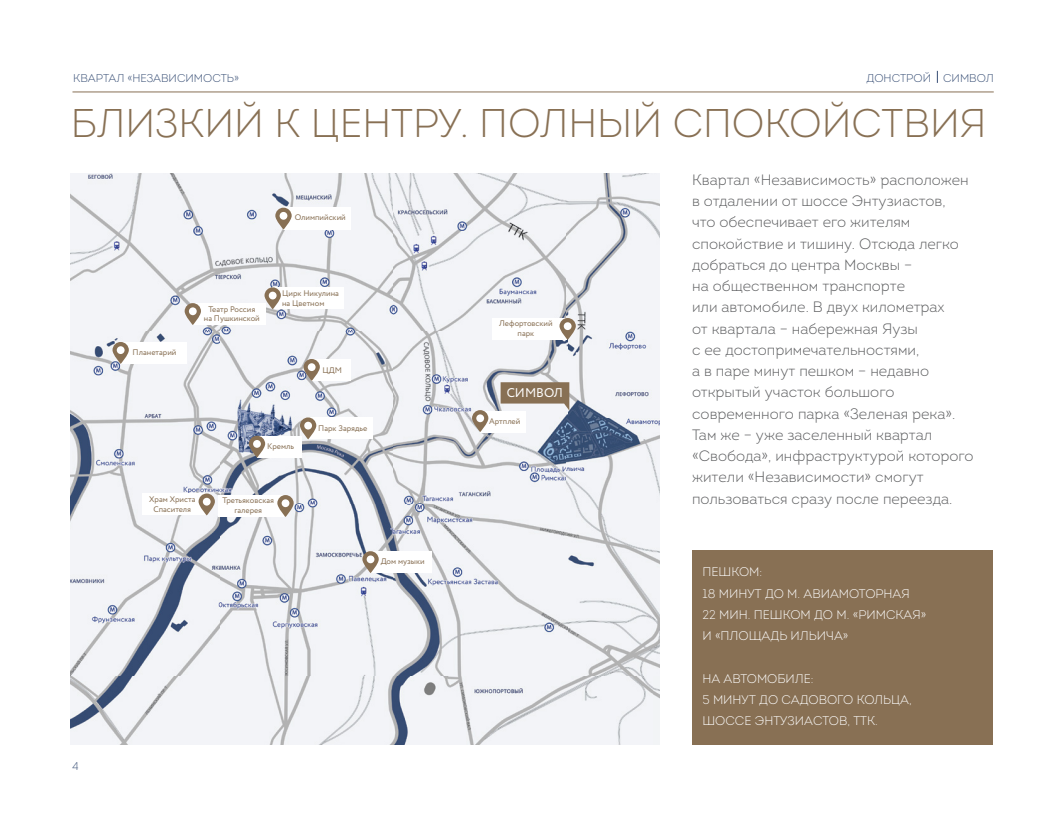
<style>
.page{position:relative;width:1063px;height:815px;background:#fff}
.page>*{position:absolute;margin:0;border:0;box-sizing:border-box;transform-origin:0 0}
.t1{font:300 40px "Intro";color:#887054}
.t2{font:300 15px/21.2px "Intro";color:#58595b}
.t3{font:12.62px "Circe";color:#fff}
.t4{font:300 12.5px/21.2px "Intro";color:#fff}
.t5{font:300 11.25px "Intro";color:#354c73}
.t6{font:8.12px/9.8px "Circe";color:#887054;text-align:center}
</style>
<div class="page">
<hr style="left:72px;top:92px;width:922px;height:1px;background:#887054">
<svg style="left:937px;top:71px;width:1px;height:12px"></svg>
<div style="left:692px;top:550px;width:300px;height:194px;background:#887054"></div>
<img style="left:71px;top:174px;width:588px;height:570px">
<div style="left:284px;top:207px;width:67px;height:23px;background:#fff"></div>
<div style="left:273px;top:288px;width:71px;height:21px;background:#fff"></div>
<div style="left:193px;top:304px;width:73px;height:21px;background:#fff"></div>
<div style="left:121px;top:342px;width:66px;height:22px;background:#fff"></div>
<div style="left:257px;top:436px;width:45px;height:21px;background:#fff"></div>
<div style="left:219px;top:495px;width:65px;height:21px;background:#fff"></div>
<div style="left:492px;top:318px;width:75px;height:21px;background:#fff"></div>
<div style="left:142px;top:494px;width:64px;height:21px;background:#fff"></div>
<div style="left:312px;top:359px;width:39px;height:22px;background:#fff"></div>
<div style="left:308px;top:418px;width:65px;height:21px;background:#fff"></div>
<div style="left:371px;top:551px;width:61px;height:22px;background:#fff"></div>
<div style="left:480px;top:411px;width:46px;height:22px;background:#fff"></div>
<svg style="left:501px;top:382px;width:68px;height:29px"></svg>
<svg style="left:559px;top:318px;width:17px;height:22px"></svg>
<div style="left:564px;top:322px;width:8px;height:8px;background:#fff;border-radius:50%"></div>
<svg style="left:472px;top:410px;width:16px;height:22px"></svg>
<div style="left:476px;top:414px;width:8px;height:8px;background:#fff;border-radius:50%"></div>
<svg style="left:275px;top:208px;width:17px;height:22px"></svg>
<div style="left:280px;top:212px;width:7px;height:8px;background:#fff;border-radius:50%"></div>
<svg style="left:265px;top:287px;width:16px;height:22px"></svg>
<div style="left:269px;top:292px;width:8px;height:7px;background:#fff;border-radius:50%"></div>
<svg style="left:185px;top:303px;width:16px;height:22px"></svg>
<div style="left:189px;top:307px;width:8px;height:8px;background:#fff;border-radius:50%"></div>
<svg style="left:113px;top:342px;width:16px;height:22px"></svg>
<div style="left:117px;top:346px;width:8px;height:8px;background:#fff;border-radius:50%"></div>
<svg style="left:249px;top:436px;width:16px;height:22px"></svg>
<div style="left:253px;top:440px;width:8px;height:8px;background:#fff;border-radius:50%"></div>
<svg style="left:277px;top:495px;width:17px;height:22px"></svg>
<div style="left:282px;top:499px;width:7px;height:8px;background:#fff;border-radius:50%"></div>
<svg style="left:199px;top:494px;width:16px;height:21px"></svg>
<div style="left:203px;top:498px;width:8px;height:8px;background:#fff;border-radius:50%"></div>
<svg style="left:304px;top:359px;width:16px;height:22px"></svg>
<div style="left:308px;top:363px;width:8px;height:8px;background:#fff;border-radius:50%"></div>
<svg style="left:300px;top:417px;width:16px;height:22px"></svg>
<div style="left:304px;top:422px;width:8px;height:8px;background:#fff;border-radius:50%"></div>
<svg style="left:362px;top:551px;width:17px;height:22px"></svg>
<div style="left:367px;top:555px;width:7px;height:8px;background:#fff;border-radius:50%"></div>
<p class="t5" style="left:73px;top:71px;width:168px">КВАРТАЛ «НЕЗАВИСИМОСТЬ»</p>
<p class="t5" style="left:867px;top:71px;width:129px">ДОНСТРОЙ СИМВОЛ</p>
<h1 class="t1" style="left:71px;top:99px;width:917px">БЛИЗКИЙ К ЦЕНТРУ. ПОЛНЫЙ СПОКОЙСТВИЯ</h1>
<p class="t6" style="left:295px;top:213px;width:52px">Олимпийский</p>
<p class="t6" style="left:133px;top:348px;width:45px">Планетарий</p>
<p class="t6" style="left:204px;top:304px;width:58px">Театр Россия на Пушкинской</p>
<p class="t6" style="left:282px;top:289px;width:58px;text-align:left">Цирк Никулина на Цветном</p>
<p class="t6" style="left:323px;top:366px;width:21px">ЦДМ</p>
<p class="t6" style="left:149px;top:495px;width:48px">Храм Христа<br>Спасителя</p>
<p class="t6" style="left:267px;top:441px;width:29px">Кремль</p>
<p class="t6" style="left:223px;top:496px;width:53px">Третьяковская галерея</p>
<p class="t6" style="left:318px;top:423px;width:51px">Парк Зарядье</p>
<p class="t6" style="left:381px;top:557px;width:45px">Дом музыки</p>
<p class="t6" style="left:499px;top:319px;width:55px">Лефортовский парк</p>
<p class="t3" style="left:507px;top:384px;width:58px">СИМВОЛ</p>
<p class="t6" style="left:489px;top:416px;width:33px">Артплей</p>
<p class="t5" style="left:72px;top:759px;width:8px">4</p>
<p class="t2" style="left:692px;top:169px;width:283px">Квартал «Независимость» расположен в отдалении от шоссе Энтузиастов,<br>что обеспечивает его жителям спокойствие и тишину. Отсюда легко добраться до центра Москвы –<br>на общественном транспорте<br>или автомобиле. В двух километрах<br>от квартала – набережная Яузы<br>с ее достопримечательностями,<br>а в паре минут пешком – недавно открытый участок большого современного парка «Зеленая река».<br>Там же – уже заселенный квартал «Свобода», инфраструктурой которого жители «Независимости» смогут пользоваться сразу после переезда.</p>
<p class="t4" style="left:702px;top:561px;width:225px">ПЕШКОМ:<br>18 МИНУТ ДО М. АВИАМОТОРНАЯ<br>22 МИН. ПЕШКОМ ДО М. «РИМСКАЯ»<br>И «ПЛОЩАДЬ ИЛЬИЧА»</p>
<p class="t4" style="left:702px;top:668px;width:211px">НА АВТОМОБИЛЕ:<br>5 МИНУТ ДО САДОВОГО КОЛЬЦА,<br>ШОССЕ ЭНТУЗИАСТОВ, ТТК.</p>
</div>
